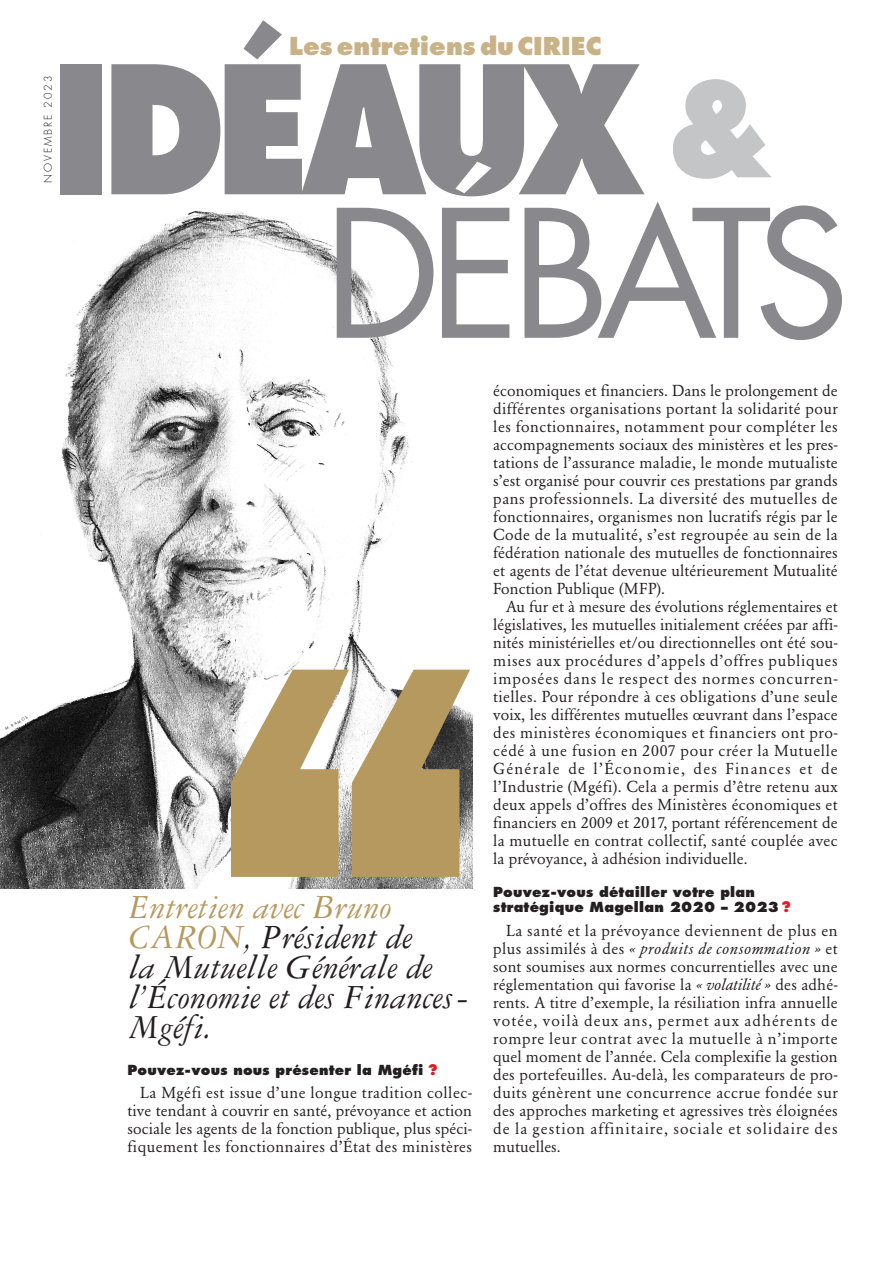
<style>
.page{position:relative;width:893px;height:1263px;background:#fff}
.page>*{position:absolute;margin:0;border:0;box-sizing:border-box;transform-origin:0 0}
.t1{font:condensed 618.75px "Franklin Gothic";color:#b6995f}
.t2{font:800 172.5px "Futura";letter-spacing:-.065em;color:#88888d;scale:.87 1}
.t3{font:172.5px "Futura";letter-spacing:-.075em;color:#88888d}
.t4{font:36px/30px "Garamond Three Italic Os F";letter-spacing:.005em;color:#231f20}
.t5{font:800 24px "Futura";color:#c9b287}
.t6{font:italic 16.05px "Garamond BE";letter-spacing:.04em;color:#231f20}
.t7{font:15.75px/18px "Garamond BE";letter-spacing:.03em;color:#231f20;text-align:justify}
.t8{font:800 13.5px/15px "Futura";letter-spacing:.015em;color:#231f20}
.t9{font:300 10.5px "Futura";letter-spacing:.185em;color:#231f20}
.t10{font:3.75px "Futura";color:#231f20}
.s1{color:#b6995f}
.s2{color:#e21a21}
.s3{font-style:normal;font-size:15.75px}
.s4{font-style:italic;font-size:16.05px}
</style>
<div class="page">
<img style="left:0;top:211px;width:472px;height:678px">
<svg style="left:673px;top:80px;width:98px;height:99px"></svg>
<p class="t9" style="left:43px;top:183px;width:109px;rotate:-90deg">NOVEMBRE 2023</p>
<h2 class="t2" style="left:51px;top:54px;width:683px">IDÉAUX</h2>
<h3 class="t5" style="left:289px;top:35px;width:314px">Les entretiens duCIRIEC</h3>
<h2 class="t3" style="left:324px;top:195px;width:528px">DEBATS</h2>
<p class="t10" style="left:5px;top:727px;width:26px;rotate:-28deg">M. RAMOS</p>
<h1 class="t1" style="left:202px;top:669px;width:288px">‘‘</h1>
<h3 class="t4" style="left:129px;top:895px;width:341px"><span class="s1">Entretien avec Bruno<br>CARON</span>, Président de<br>la Mutuelle Générale de l’Économie et des Finances-<br>Mgéfi.</h3>
<p class="t8" style="left:128px;top:1063px;width:311px">Pouvez-vous nous présenter la Mgéfi <span class="s2">?</span></p>
<p class="t7" style="left:128px;top:1085px;width:346px;text-indent:13px">La Mgéfi est issue d’une longue tradition collec&shy;tive tendant à couvrir en santé, prévoyance et action sociale les agents de la fonction publique, plus spéci&shy;fiquement les fonctionnaires d’État des ministères</p>
<p class="t7" style="left:493px;top:383px;width:346px">économiques et financiers. Dans le prolongement de différentes organisations portant la solidarité pour les fonctionnaires, notamment pour compléter les accompagnements sociaux des ministères et les pres&shy;tations de l’assurance maladie, le monde mutualiste s’est organisé pour couvrir ces prestations par grands pans professionnels. La diversité des mutuelles de fonctionnaires, organismes non lucratifs régis par le Code de la mutualité, s’est regroupée au sein de la fédération nationale des mutuelles de fonctionnaires et agents de l’état devenue ultérieurement Mutualité Fonction Publique (MFP).</p>
<p class="t7" style="left:493px;top:599px;width:346px;text-indent:13px">Au fur et à mesure des évolutions réglementaires et législatives, les mutuelles initialement créées par affi&shy;nités ministérielles et/ou directionnelles ont été sou&shy;mises aux procédures d’appels d’offres publiques imposées dans le respect des normes concurren&shy;tielles. Pour répondre à ces obligations d’une seule voix, les différentes mutuelles œuvrant dans l’espace des ministères économiques et financiers ont pro&shy;cédé à une fusion en 2007 pour créer la Mutuelle Générale de l’Économie, des Finances et de l’Industrie (Mgéfi). Cela a permis d’être retenu aux deux appels d’offres des Ministères économiques et financiers en 2009 et 2017, portant référencement de la mutuelle en contrat collectif, santé couplée avec la prévoyance, à adhésion individuelle.</p>
<p class="t8" style="left:493px;top:886px;width:299px">Pouvez-vous détailler votre plan stratégique Magellan 2020 – 2023 <span class="s2">?</span></p>
<p class="t7" style="left:506px;top:923px;width:333px">La santé et la prévoyance deviennent de plus en</p>
<p class="t6" style="left:493px;top:942px;width:346px"><span class="s3">plus assimilés à des</span> « produits de consommation » <span class="s3">et</span></p>
<p class="t7" style="left:493px;top:959px;width:346px">sont soumises aux normes concurrentielles avec une réglementation qui favorise la <span class="s4">« volatilité »</span> des adhé&shy;rents. A titre d’exemple, la résiliation infra annuelle votée, voilà deux ans, permet aux adhérents de rompre leur contrat avec la mutuelle à n’importe quel moment de l’année. Cela complexifie la gestion des portefeuilles. Au-delà, les comparateurs de pro&shy;duits génèrent une concurrence accrue fondée sur des approches marketing et agressives très éloignées de la gestion affinitaire, sociale et solidaire des mutuelles.</p>
</div>
